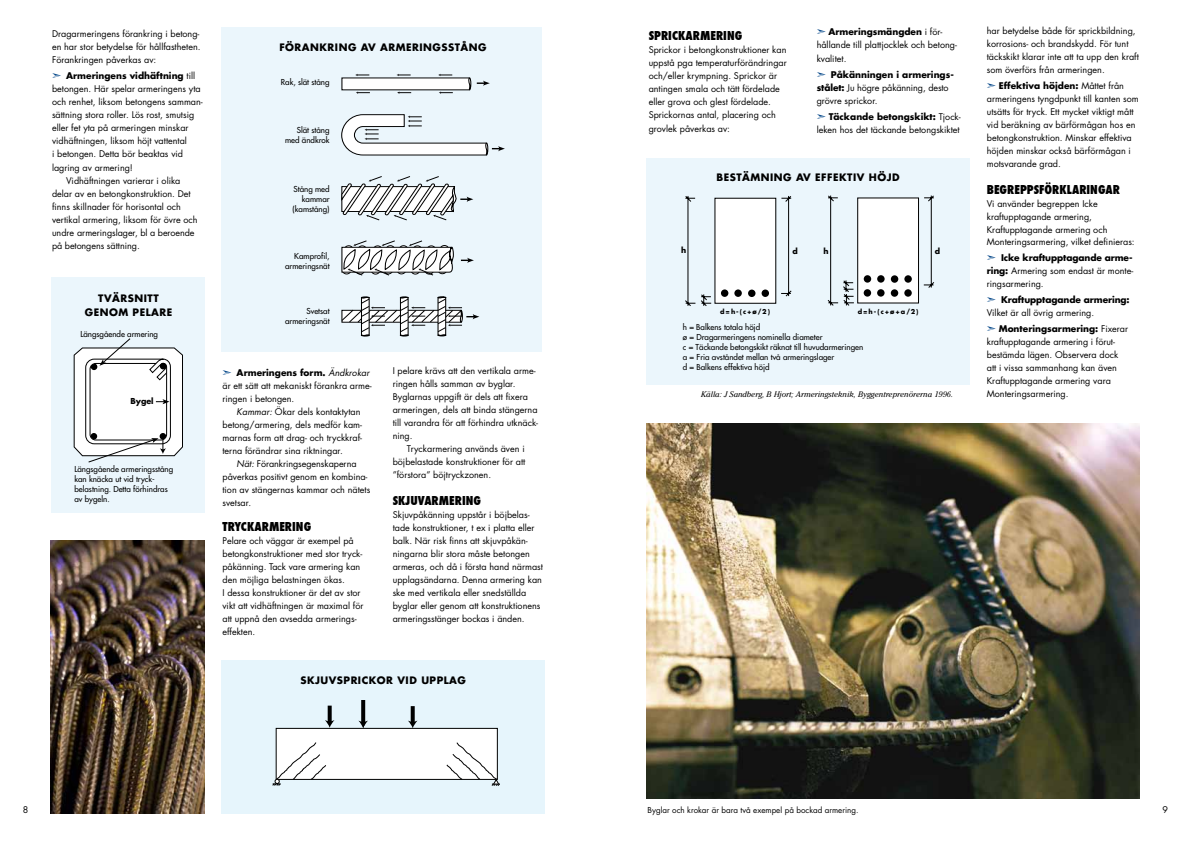
<style>
.page{position:relative;width:1191px;height:842px;background:#fff}
.page>*{position:absolute;margin:0;border:0;box-sizing:border-box;transform-origin:0 0}
.t1{font:800 condensed 12px "Futura";color:#000}
.t2{font:700 10px "Futura";letter-spacing:.05em;color:#000}
.t3{font:9px/13px "Futura";color:#000}
.t4{font:700 9px/16px "Futura";color:#000}
.t5{font:8px/10px "Futura";color:#000;text-align:right}
.t6{font:italic 8px "Cheltenham";color:#000}
.t7{font:8px "Futura";color:#000}
.t8{font:700 8px "Futura";color:#000}
.t9{font:700 7.8px "Futura";color:#000}
.t10{font:700 6.5px "Futura";color:#000}
.s1{color:#004588}
.s2{font-weight:700}
.s3{font-style:italic}
.s4{font-weight:400}
</style>
<div class="page">
<div style="left:221px;top:27px;width:320px;height:324px;background:#ebf6fc"></div>
<div style="left:341px;top:78px;width:129px;height:12px;background:#fff"></div>
<svg style="left:468px;top:77px;width:3px;height:14px"></svg>
<svg style="left:439px;top:91px;width:14px;height:3px"></svg>
<svg style="left:397px;top:91px;width:14px;height:3px"></svg>
<svg style="left:356px;top:91px;width:14px;height:3px"></svg>
<svg style="left:438px;top:74px;width:14px;height:2px"></svg>
<svg style="left:396px;top:74px;width:14px;height:2px"></svg>
<svg style="left:355px;top:74px;width:14px;height:2px"></svg>
<svg style="left:477px;top:81px;width:13px;height:5px"></svg>
<svg style="left:341px;top:114px;width:164px;height:42px"></svg>
<svg style="left:341px;top:176px;width:132px;height:45px"></svg>
<svg style="left:341px;top:240px;width:133px;height:36px"></svg>
<svg style="left:341px;top:296px;width:138px;height:41px"></svg>
<div style="left:646px;top:158px;width:323px;height:227px;background:#ebf6fc"></div>
<div style="left:221px;top:661px;width:323px;height:153px;background:#e6f5fc"></div>
<div style="left:276px;top:728px;width:222px;height:52px;background:#fff;border:1px solid #000"></div>
<svg style="left:411px;top:706px;width:4px;height:15px"></svg>
<svg style="left:408px;top:721px;width:9px;height:7px"></svg>
<svg style="left:328px;top:706px;width:4px;height:14px"></svg>
<svg style="left:325px;top:720px;width:9px;height:8px"></svg>
<svg style="left:361px;top:701px;width:4px;height:20px"></svg>
<svg style="left:358px;top:721px;width:10px;height:7px"></svg>
<svg style="left:272px;top:742px;width:228px;height:44px"></svg>
<div style="left:51px;top:277px;width:153px;height:236px;background:#ebf6fc"></div>
<svg style="left:685px;top:196px;width:107px;height:110px"></svg>
<svg style="left:827px;top:195px;width:107px;height:111px"></svg>
<img style="left:646px;top:423px;width:494px;height:375px">
<img style="left:51px;top:540px;width:153px;height:274px">
<svg style="left:73px;top:338px;width:110px;height:125px;background:#e2e4e5"></svg>
<p class="t3" style="left:52px;top:28px;width:150px">Dragarmeringens förankring i betong&shy;en har stor betydelse för hållfastheten.<br>Förankringen påverkas av:</p>
<p class="t3" style="left:52px;top:70px;width:152px"><span class="s1">➣</span> <span class="s2">Armeringens vidhäftning</span> till betongen. Här spelar armeringens yta och renhet, liksom betongens samman&shy;sättning stora roller. Lös rost, smutsig eller fet yta på armeringen minskar vidhäftningen, liksom höjt vattental<br>i betongen. Detta bör beaktas vid</p>
<p class="t3" style="left:52px;top:162px;width:82px">lagring av armering!</p>
<p class="t3" style="left:66px;top:175px;width:116px">Vidhäftningen varierar i olika</p>
<p class="t3" style="left:52px;top:188px;width:140px">delar av en betongkonstruktion. Det</p>
<p class="t3" style="left:52px;top:201px;width:130px">finns skillnader för horisontal och</p>
<p class="t3" style="left:52px;top:214px;width:147px">vertikal armering, liksom för övre och</p>
<p class="t3" style="left:52px;top:227px;width:144px">undre armeringslager, bl a beroende</p>
<p class="t3" style="left:52px;top:240px;width:89px">på betongens sättning.</p>
<p class="t2" style="left:98px;top:291px;width:14px">Tvärsnitt</p>
<p class="t2" style="left:85px;top:305px;width:10px">genom</p>
<p class="t2" style="left:133px;top:305px;width:8px">pelare</p>
<p class="t5" style="left:80px;top:329px;width:79px">Längsgående armering</p>
<p class="t8" style="left:130px;top:396px;width:25px">Bygel</p>
<p class="t5" style="left:74px;top:464px;width:100px;text-align:left">Längsgående armeringsstång kan knäcka ut vid tryck&shy;belastning. Detta förhindras av bygeln.</p>
<p class="t2" style="left:279px;top:41px;width:15px">Förankring</p>
<p class="t2" style="left:361px;top:41px;width:28px">av armeringsstång</p>
<p class="t5" style="left:281px;top:77px;width:50px">Rak, slät stång</p>
<p class="t5" style="left:285px;top:125px;width:46px">Slät stång med ändkrok</p>
<p class="t5" style="left:292px;top:184px;width:39px">Stång med kammar (kamstång)</p>
<p class="t5" style="left:285px;top:251px;width:46px">Kamprofil, armeringsnät</p>
<p class="t5" style="left:285px;top:306px;width:46px">Svetsat armeringsnät</p>
<p class="t3" style="left:222px;top:366px;width:151px"><span class="s1">➣</span> <span class="s2">Armeringens form.</span> <span class="s3">Ändkrokar </span>är ett sätt att mekaniskt förankra arme&shy;ringen i betongen.</p>
<p class="t3" style="left:222px;top:405px;width:141px;text-indent:14px"><span class="s3">Kammar:</span> Ökar dels kontaktytan betong/armering, dels medför kam&shy;marnas form att drag- och tryckkraf&shy;terna förändrar sina riktningar.</p>
<p class="t3" style="left:222px;top:457px;width:149px;text-indent:14px"><span class="s3">Nät:</span> Förankringsegenskaperna påverkas positivt genom en kombina&shy;tion av stängernas kammar och nätets svetsar.</p>
<h1 class="t1" style="left:222px;top:518px;width:90px">TRYCKARMERING</h1>
<p class="t3" style="left:222px;top:534px;width:142px">Pelare och väggar är exempel på betongkonstruktioner med stor tryck&shy;påkänning. Tack vare armering kan den möjliga belastningen ökas.<br>I dessa konstruktioner är det av stor vikt att vidhäftningen är maximal för att uppnå den avsedda armerings&shy;effekten.</p>
<p class="t3" style="left:393px;top:365px;width:147px">I pelare krävs att den vertikala arme&shy;ringen hålls samman av byglar.<br>Byglarnas uppgift är dels att fixera armeringen, dels att binda stängerna till varandra för att förhindra utknäck&shy;ning.</p>
<p class="t3" style="left:393px;top:443px;width:134px;text-align:justify;text-indent:14px">Tryckarmering används även i böjbelastade konstruktioner för att ”förstora” böjtryckzonen.</p>
<h1 class="t1" style="left:393px;top:493px;width:90px">SKJUVARMERING</h1>
<p class="t3" style="left:393px;top:509px;width:152px">Skjuvpåkänning uppstår i böjbelas&shy;tade konstruktioner, t ex i platta eller balk. När risk finns att skjuvpåkän&shy;ningarna blir stora måste betongen armeras, och då i första hand närmast upplagsändarna. Denna armering kan ske med vertikala eller snedställda byglar eller genom att konstruktionens armeringsstänger bockas i änden.</p>
<p class="t2" style="left:300px;top:674px;width:15px">Skjuvsprickor</p>
<p class="t2" style="left:397px;top:674px;width:8px">vid</p>
<p class="t2" style="left:421px;top:674px;width:9px">upplag</p>
<h1 class="t1" style="left:648px;top:27px;width:95px">SPRICKARMERING</h1>
<p class="t3" style="left:648px;top:43px;width:140px">Sprickor i betongkonstruktioner kan uppstå pga temperaturförändringar och/eller krympning. Sprickor är antingen smala och tätt fördelade eller grova och glest fördelade.<br>Sprickornas antal, placering och</p>
<p class="t3" style="left:648px;top:122px;width:83px">grovlek påverkas av:</p>
<p class="t3" style="left:816px;top:25px;width:142px"><span class="s1">➣</span> <span class="s2">Armeringsmängden</span> i för&shy;hållande till plattjocklek och betong-</p>
<p class="t4" style="left:816px;top:51px;width:138px"><span class="s4">kvalitet.<br></span><span class="s1">➣</span> Påkänningen i armerings-</p>
<p class="t3" style="left:816px;top:81px;width:133px"><span class="s2">stålet:</span> Ju högre påkänning, desto grövre sprickor.</p>
<p class="t3" style="left:816px;top:110px;width:145px"><span class="s1">➣</span> <span class="s2">Täckande betongskikt:</span> Tjock&shy;leken hos det täckande betongskiktet</p>
<p class="t2" style="left:716px;top:171px;width:16px">Bestämning</p>
<p class="t2" style="left:796px;top:171px;width:27px">av effektiv</p>
<p class="t2" style="left:869px;top:171px;width:9px">höjd</p>
<p class="t9" style="left:681px;top:245px;width:15px">h h</p>
<p class="t9" style="left:792px;top:246px;width:15px">d d</p>
<p class="t9" style="left:815px;top:246px;width:15px">h h</p>
<p class="t9" style="left:926px;top:246px;width:15px">d d</p>
<p class="t10" style="left:728px;top:307px;width:51px">d=h-(c+ø/2)</p>
<p class="t10" style="left:857px;top:307px;width:62px">d=h-(c+ø+a/2)</p>
<p class="t10" style="left:720px;top:307px;width:51px">d=h-(c+ø/2)</p>
<p class="t10" style="left:849px;top:307px;width:62px">d=h-(c+ø+a/2)</p>
<p class="t5" style="left:683px;top:322px;width:182px;text-align:left">h = Balkens totala höjd<br>ø = Dragarmeringens nominella diameter<br>c = Täckande betongskikt räknat till huvudarmeringen a = Fria avståndet mellan två armeringslager<br>d = Balkens effektiva höjd</p>
<p class="t6" style="left:701px;top:389px;width:253px">Källa: J Sandberg, B Hjort; Armeringsteknik, Byggentreprenörerna 1996.</p>
<p class="t3" style="left:986px;top:24px;width:154px">har betydelse både för sprickbildning, korrosions- och brandskydd. För tunt täckskikt klarar inte att ta upp den kraft som överförs från armeringen.</p>
<p class="t3" style="left:986px;top:79px;width:153px"><span class="s1">➣</span> <span class="s2">Effektiva höjden:</span> Måttet från armeringens tyngdpunkt till kanten som utsätts för tryck. Ett mycket viktigt mått vid beräkning av bärförmågan hos en betongkonstruktion. Minskar effektiva höjden minskar också bärförmågan i motsvarande grad.</p>
<h1 class="t1" style="left:986px;top:181px;width:135px">BEGREPPSFÖRKLARINGAR</h1>
<p class="t3" style="left:986px;top:197px;width:122px">Vi använder begreppen Icke kraftupptagande armering,<br>Kraftupptagande armering och</p>
<p class="t3" style="left:986px;top:234px;width:149px;line-height:16px">Monteringsarmering, vilket definieras: <span class="s1">➣</span> <span class="s2">Icke kraftupptagande arme-</span></p>
<p class="t3" style="left:986px;top:264px;width:148px"><span class="s2">ring:</span> Armering som endast är monte&shy;ringsarmering.</p>
<p class="t3" style="left:986px;top:293px;width:144px"><span class="s1">➣</span> <span class="s2">Kraftupptagande armering:<br></span>Vilket är all övrig armering.</p>
<p class="t3" style="left:986px;top:322px;width:143px"><span class="s1">➣</span> <span class="s2">Monteringsarmering:</span> Fixerar kraftupptagande armering i förut&shy;bestämda lägen. Observera dock att i vissa sammanhang kan även<br>Kraftupptagande armering vara<br>Monteringsarmering.</p>
<p class="t3" style="left:23px;top:803px;width:7px">8</p>
<p class="t3" style="left:1162px;top:803px;width:7px">9</p>
<p class="t7" style="left:647px;top:805px;width:212px">Byglar och krokar är bara två exempel på bockad armering.</p>
</div>
